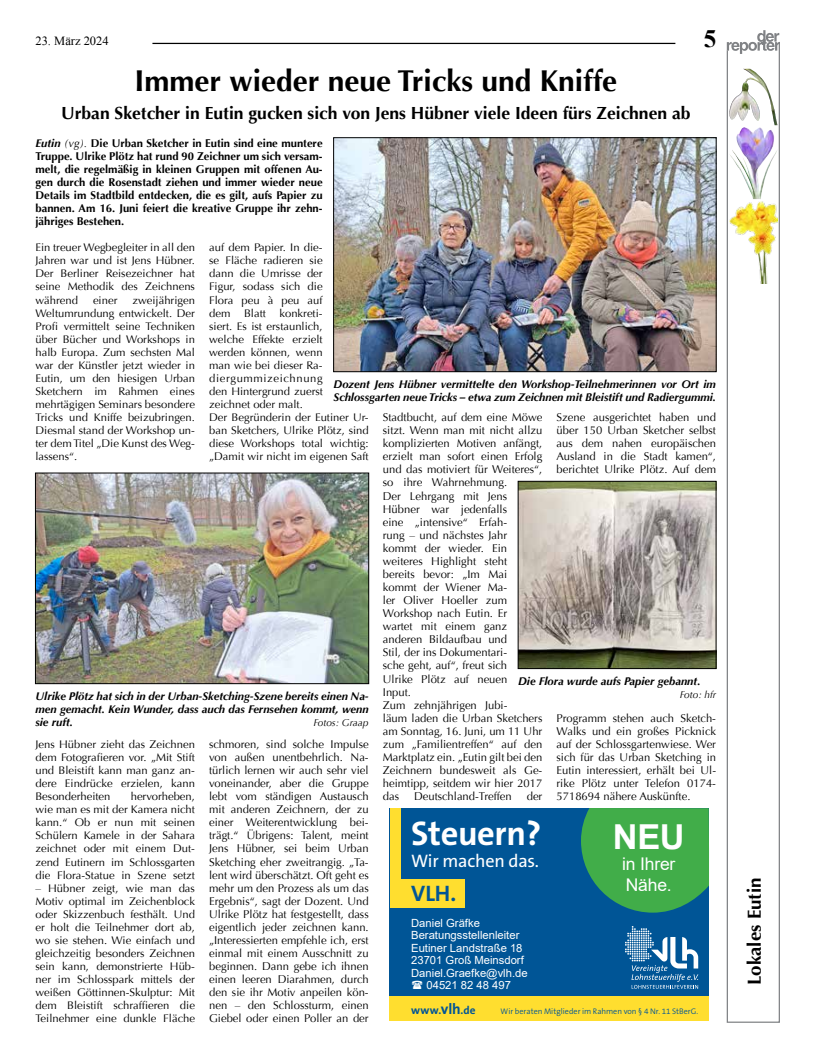
<style>
.page{position:relative;width:819px;height:1053px;background:#fff}
.page>*{position:absolute;margin:0;border:0;box-sizing:border-box;transform-origin:0 0}
.t1{font:700 34.38px "The Sans B W7";letter-spacing:-.01em;color:#fff}
.t2{font:700 34.38px "Arial";color:#fff}
.t3{font:700 30px "Optima";color:#000}
.t4{font:700 25px "Times New Roman";color:#000}
.t5{font:700 22.5px "The Sans B W7";color:#005596}
.t6{font:700 18.75px "Optima";color:#000}
.t7{font:18.12px "The Sans B W5 Plain";letter-spacing:-.01em;color:#fff}
.t8{font:700 17.5px "Optima";color:#000}
.t9{font:17.5px/21px "Arial";letter-spacing:-.01em;color:#fff}
.t10{font:12.5px "Times New Roman";color:#000}
.t11{font:11.25px/13px "Optima";color:#000;text-align:justify}
.t12{font:700 11.25px/13px "Optima";color:#000;text-align:justify}
.t13{font:italic 700 11.25px/13px "Optima";color:#000;text-align:justify}
.t14{font:11.25px "Arial";color:#fff}
.t15{font:700 11.25px "The Sans B W7";color:#005596}
.t16{font:11px/13px "Optima";color:#000;text-align:justify}
.t17{font:italic 10px "Optima";color:#000}
.t18{font:300 8.12px "The Sans B W4";letter-spacing:-.005em;color:#005596}
.s1{font-style:italic}
.s2{font-weight:400;font-style:italic}
.s3{font-size:15px}
</style>
<div class="page">
<hr style="left:152px;top:43px;width:523px;height:1px;background:#000">
<div style="left:390px;top:808px;width:319px;height:212px;background:#005596"></div>
<svg style="left:625px;top:926px;width:73px;height:62px"></svg>
<div style="left:390px;top:995px;width:319px;height:25px;background:#ffde2f"></div>
<svg style="left:581px;top:808px;width:128px;height:104px;background:#39a252"></svg>
<div style="left:390px;top:878px;width:74px;height:29px;background:#ffde2f"></div>
<div style="left:390px;top:808px;width:10px;height:72px;background:#ffde2f"></div>
<img style="left:335px;top:139px;width:379px;height:231px">
<div style="left:333px;top:137px;width:383px;height:235px;border:1px solid #000"></div>
<img style="left:37px;top:474px;width:330px;height:208px">
<div style="left:35px;top:472px;width:334px;height:212px;border:1px solid #000"></div>
<img style="left:520px;top:483px;width:194px;height:184px">
<div style="left:518px;top:481px;width:198px;height:188px;border:1px solid #000"></div>
<svg style="left:726px;top:54px;width:54px;height:968px"></svg>
<svg style="left:726px;top:30px;width:54px;height:24px"></svg>
<img style="left:743px;top:69px;width:16px;height:15px">
<img style="left:729px;top:127px;width:48px;height:72px">
<img style="left:729px;top:201px;width:48px;height:82px">
<p class="t10" style="left:35px;top:32px;width:75px">23. März 2024</p>
<p class="t4" style="left:703px;top:21px;width:14px">5</p>
<p class="t3" style="left:134px;top:64px;width:484px">Immer wieder neue Tricks und Kniffe</p>
<p class="t8" style="left:61px;top:102px;width:631px">Urban Sketcher in Eutin gucken sich von Jens Hübner viele Ideen fürs Zeichnen ab</p>
<p class="t12" style="left:35px;top:136px;width:289px"><span class="s1">Eutin</span> <span class="s2">(vg).</span> Die Urban Sketcher in Eutin sind eine muntere Truppe. Ulrike Plötz hat rund 90 Zeichner um sich versam&shy;melt, die regelmäßig in kleinen Gruppen mit offenen Au&shy;gen durch die Rosenstadt ziehen und immer wieder neue Details im Stadtbild entdecken, die es gilt, aufs Papier zu bannen. Am 16. Juni feiert die kreative Gruppe ihr zehn&shy;jähriges Bestehen.</p>
<p class="t16" style="left:209px;top:241px;width:161px;text-align:left">auf dem Papier. In die-<br>se Fläche radieren sie<br>dann die Umrisse der<br>Figur, sodass sich die<br>Flora peu à peu auf<br>dem Blatt konkreti-<br>siert. Es ist erstaunlich,<br>welche Effekte erzielt<br>werden können, wenn<br>man wie bei dieser Ra&shy;diergummizeichnung<br>den Hintergrund zuerst<br>zeichnet oder malt.<br>Der Begründerin der Eutiner Ur&shy;ban Sketchers, Ulrike Plötz, sind diese Workshops total wichtig: „Damit wir nicht im eigenen Saft</p>
<p class="t16" style="left:35px;top:241px;width:161px">Ein treuer Wegbegleiter in all den Jahren war und ist Jens Hübner.<br>Der Berliner Reisezeichner hat seine Methodik des Zeichnens während</p>
<p class="t16" style="left:35px;top:293px;width:161px;text-indent:97px">zweijährigen Weltumrundung entwickelt. Der Profi vermittelt seine Techniken über Bücher und Workshops in halb Europa. Zum sechsten Mal war der Künstler jetzt wieder in Eutin, um den hiesigen Urban Sketchern im Rahmen eines mehrtägigen Seminars besondere Tricks und Kniffe beizubringen.<br>Diesmal stand der Workshop un&shy;ter dem Titel „Die Kunst des Weg&shy;lassens“.</p>
<p class="t16" style="left:93px;top:293px;width:26px">einer</p>
<p class="t13" style="left:333px;top:378px;width:384px">Dozent Jens Hübner vermittelte den Workshop-Teilnehmerinnen vor Ort im<br>Schlossgarten neue Tricks – etwa zum Zeichnen mit Bleistift und Radiergummi.</p>
<p class="t11" style="left:383px;top:411px;width:161px;text-align:left">Stadtbucht, auf dem eine Möwe sitzt. Wenn man mit nicht allzu komplizierten Motiven anfängt, erzielt man sofort einen Erfolg und das motiviert für Weiteres“, so ihre Wahrnehmung.<br>Der Lehrgang mit Jens<br>Hübner war jedenfalls<br>eine „intensive“ Erfah-<br>rung – und nächstes Jahr kommt der wieder. Ein weiteres Highlight steht<br>bereits bevor: „Im Mai kommt der Wiener Ma-<br>ler Oliver Hoeller zum<br>Workshop nach Eutin. Er<br>wartet mit einem ganz anderen Bildaufbau und<br>Stil, der ins Dokumentari-<br>sche geht, auf“, freut sich<br>Ulrike Plötz auf neuen<br>Input.<br>Zum zehnjährigen Jubi-<br>läum laden die Urban Sketchers am Sonntag, 16. Juni, um 11 Uhr zum „Familientreffen“ auf den<br>Marktplatz ein. „Eutin gilt bei den<br>Zeichnern bundesweit als Ge&shy;heimtipp, seitdem wir hier 2017 das</p>
<p class="t11" style="left:556px;top:411px;width:161px">Szene ausgerichtet haben und über 150 Urban Sketcher selbst aus dem nahen europäischen Ausland in die Stadt kamen“, berichtet Ulrike Plötz. Auf dem</p>
<p class="t13" style="left:518px;top:674px;width:184px">Die Flora wurde aufs Papier gebannt.</p>
<p class="t17" style="left:679px;top:688px;width:38px">Foto: hfr</p>
<p class="t13" style="left:35px;top:689px;width:335px">Ulrike Plötz hat sich in der Urban-Sketching-Szene bereits einen Na&shy;men gemacht. Kein Wunder, dass auch das Fernsehen kommt, wenn sie ruft.</p>
<p class="t11" style="left:556px;top:711px;width:161px">Programm stehen auch Sketch-Walks und ein großes Picknick auf der Schlossgartenwiese. Wer sich für das Urban Sketching in Eutin interessiert, erhält bei Ul&shy;rike Plötz unter Telefon 0174- 5718694 nähere Auskünfte.</p>
<p class="t17" style="left:313px;top:716px;width:57px">Fotos: Graap</p>
<p class="t11" style="left:209px;top:737px;width:161px">schmoren, sind solche Impulse von außen unentbehrlich. Na&shy;türlich lernen wir auch sehr viel voneinander, aber die Gruppe lebt vom ständigen Austausch mit anderen Zeichnern, der zu einer Weiterentwicklung bei&shy;trägt.“ Übrigens: Talent, meint Jens Hübner, sei beim Urban Sketching eher zweitrangig. „Ta&shy;lent wird überschätzt. Oft geht es mehr um den Prozess als um das Ergebnis“, sagt der Dozent. Und Ulrike Plötz hat festgestellt, dass eigentlich jeder zeichnen kann. „Interessierten empfehle ich, erst einmal mit einem Ausschnitt zu beginnen. Dann gebe ich ihnen einen leeren Diarahmen, durch den sie ihr Motiv anpeilen kön&shy;nen – den Schlossturm, einen Giebel oder einen Poller an der</p>
<p class="t16" style="left:35px;top:737px;width:161px">Jens Hübner zieht das Zeichnen dem Fotografieren vor. „Mit Stift und Bleistift kann man ganz an&shy;dere Eindrücke erzielen, kann Besonderheiten</p>
<p class="t11" style="left:414px;top:790px;width:99px">Deutschland-Treffen</p>
<p class="t11" style="left:526px;top:790px;width:17px">der</p>
<p class="t16" style="left:35px;top:790px;width:161px;text-indent:95px">hervorheben, wie man es mit der Kamera nicht kann.“ Ob er nun mit seinen Schülern Kamele in der Sahara zeichnet oder mit einem Dut&shy;zend Eutinern im Schlossgarten die Flora-Statue in Szene setzt</p>
<p class="t16" style="left:35px;top:881px;width:161px">– Hübner zeigt, wie man das Motiv optimal im Zeichenblock oder Skizzenbuch festhält. Und er holt die Teilnehmer dort ab, wo sie stehen. Wie einfach und gleichzeitig besonders Zeichnen sein kann, demonstrierte Hüb&shy;ner im Schlosspark mittels der weißen Göttinnen-Skulptur: Mit dem Bleistift schraffieren die Teilnehmer eine dunkle Fläche</p>
<p class="t1" style="left:411px;top:811px;width:132px">Steuern?</p>
<p class="t7" style="left:411px;top:849px;width:129px">Wir machen das.</p>
<p class="t2" style="left:612px;top:813px;width:73px">NEU</p>
<p class="t9" style="left:622px;top:853px;width:55px">in Ihrer<br>Nähe.</p>
<p class="t5" style="left:411px;top:879px;width:47px">VLH.</p>
<p class="t14" style="left:411px;top:914px;width:70px">Daniel Gräfke</p>
<p class="t14" style="left:411px;top:927px;width:110px">Beratungsstellenleiter</p>
<p class="t14" style="left:411px;top:939px;width:113px">Eutiner Landstraße 18</p>
<p class="t14" style="left:411px;top:952px;width:114px">23701 Groß Meinsdorf</p>
<p class="t14" style="left:411px;top:964px;width:118px">Daniel.Graefke@vlh.de</p>
<p class="t14" style="left:426px;top:977px;width:86px">04521 82 48 497</p>
<p class="t14" style="left:411px;top:917px;width:97px">Beate Mustermann</p>
<p class="t14" style="left:411px;top:932px;width:120px">Beratungsstellenleiterin</p>
<p class="t14" style="left:411px;top:947px;width:180px">Musterstr. 22, 12345 Musterhausen</p>
<p class="t14" style="left:411px;top:962px;width:139px">Beate.Mustermann@vlh.de</p>
<p class="t14" style="left:433px;top:977px;width:14px">63</p>
<p class="t14" style="left:461px;top:977px;width:39px">490149</p>
<p class="t15" style="left:411px;top:1002px;width:66px">www.<span class="s3">vlh</span>.de</p>
<p class="t18" style="left:500px;top:1005px;width:199px">Wir beraten Mitglieder im Rahmen von § 4 Nr. 11 StBerG.</p>
<p class="t6" style="left:743px;top:985px;width:109px;rotate:-90deg">Lokales Eutin</p>
</div>
